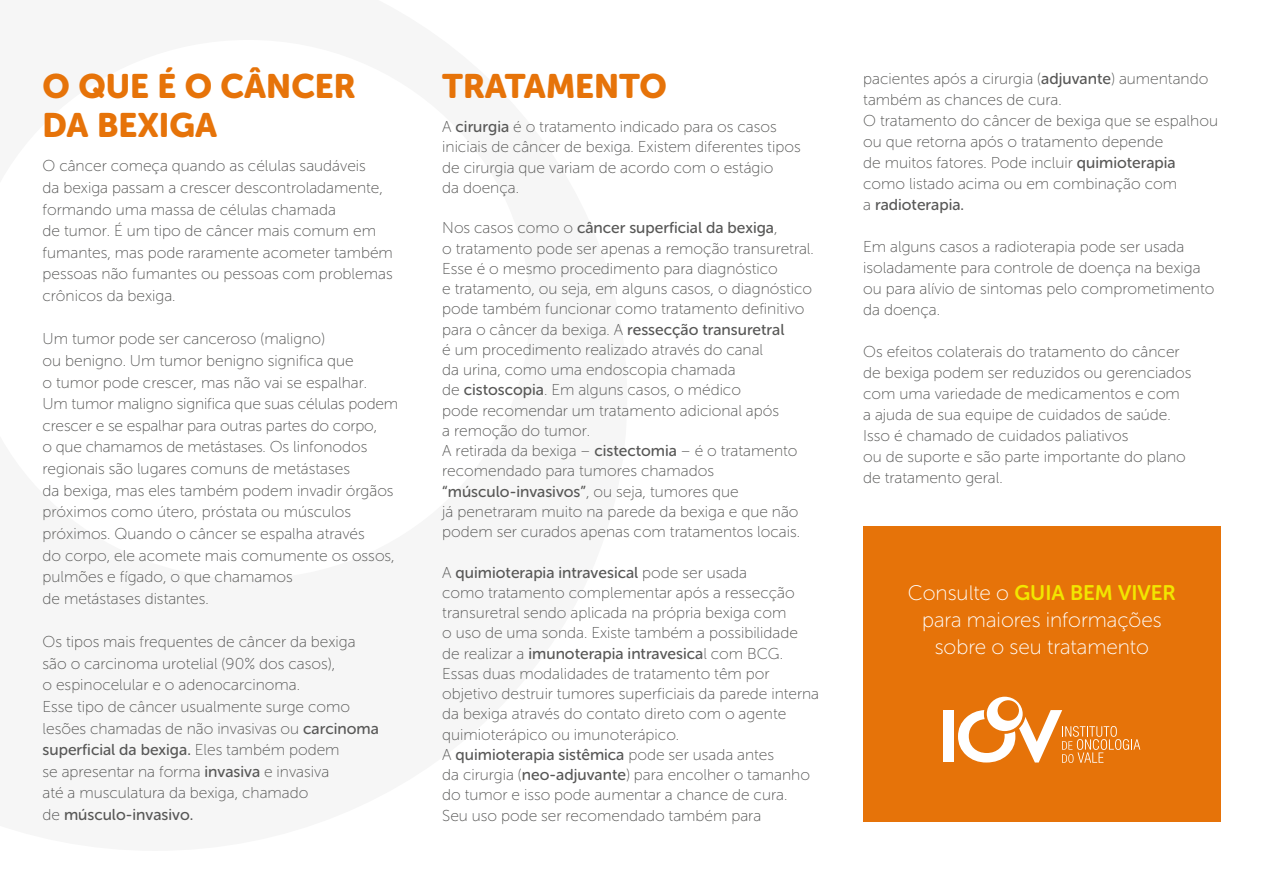
<style>
.page{position:relative;width:1263px;height:893px;background:#fff}
.page>*{position:absolute;margin:0;border:0;box-sizing:border-box;transform-origin:0 0}
.t1{font:33.75px/39px "Museo Sans Rounded 900";color:#e67309}
.t2{font:21px/27px "Museo Sans Rounded 100";color:#fff;text-align:center}
.t3{font:21px "Museo Sans Rounded 700";color:#f2e600}
.t4{font:15.75px/21.6px "Museo Sans Rounded 100";color:#575756}
.t5{font:15.75px "Museo Sans Rounded 500";color:#575756}
.s1{font-family:"Museo Sans Rounded 500"}
.s2{font-family:"Museo Sans Rounded 100"}
.s3{font-family:"Museo Sans Rounded 100";color:#fff}
</style>
<div class="page">
<div style="left:863px;top:526px;width:357px;height:295px;background:#e67309"></div>
<div style="left:943px;top:710px;width:11px;height:52px;background:#fff"></div>
<svg style="left:958px;top:697px;width:182px;height:66px"></svg>
<h1 class="t1" style="left:43px;top:66px;width:314px">O QUE É O CÂNCER<br>DA BEXIGA</h1>
<p class="t4" style="left:43px;top:155px;width:352px">O câncer começa quando as células saudáveis<br>da bexiga passam a crescer descontroladamente, formando uma massa de células chamada<br>de tumor. É um tipo de câncer mais comum em fumantes, mas pode raramente acometer também pessoas não fumantes ou pessoas com problemas crônicos da bexiga.</p>
<p class="t4" style="left:43px;top:328px;width:357px">Um tumor pode ser canceroso (maligno)<br>ou benigno. Um tumor benigno significa que<br>o tumor pode crescer, mas não vai se espalhar.<br>Um tumor maligno significa que suas células podem crescer e se espalhar para outras partes do corpo,<br>o que chamamos de metástases. Os linfonodos regionais são lugares comuns de metástases<br>da bexiga, mas eles também podem invadir órgãos próximos como útero, próstata ou músculos próximos. Quando o câncer se espalha através<br>do corpo, ele acomete mais comumente os ossos, pulmões e fígado, o que chamamos<br>de metástases distantes.</p>
<p class="t4" style="left:43px;top:631px;width:338px">Os tipos mais frequentes de câncer da bexiga são o carcinoma urotelial (90% dos casos),<br>o espinocelular e o adenocarcinoma.<br>Esse tipo de câncer usualmente surge como lesões chamadas de não invasivas ou <span class="s1">carcinoma</span></p>
<p class="t5" style="left:43px;top:741px;width:299px">superficial da bexiga. <span class="s2">Eles também podem</span></p>
<p class="t4" style="left:43px;top:761px;width:288px">se apresentar na forma <span class="s1">invasiva</span> e invasiva até a musculatura da bexiga, chamado</p>
<p class="t5" style="left:43px;top:806px;width:152px"><span class="s2">de</span> músculo-invasivo.</p>
<h1 class="t1" style="left:442px;top:66px;width:226px">TRATAMENTO</h1>
<p class="t4" style="left:863px;top:68px;width:356px;line-height:21px">pacientes após a cirurgia (<span class="s1">adjuvante</span>) aumentando também as chances de cura.<br>O tratamento do câncer de bexiga que se espalhou ou que retorna após o tratamento depende<br>de muitos fatores. Pode incluir <span class="s1">quimioterapia </span>como listado acima ou em combinação com</p>
<p class="t5" style="left:863px;top:196px;width:102px"><span class="s2">a</span> radioterapia.</p>
<p class="t4" style="left:863px;top:236px;width:353px;line-height:21px">Em alguns casos a radioterapia pode ser usada isoladamente para controle de doença na bexiga ou para alívio de sintomas pelo comprometimento da doença.</p>
<p class="t4" style="left:863px;top:341px;width:330px;line-height:21px">Os efeitos colaterais do tratamento do câncer de bexiga podem ser reduzidos ou gerenciados com uma variedade de medicamentos e com a ajuda de sua equipe de cuidados de saúde.<br>Isso é chamado de cuidados paliativos<br>ou de suporte e são parte importante do plano de tratamento geral.</p>
<p class="t4" style="left:442px;top:117px;width:360px;line-height:20.2px">A <span class="s1">cirurgia</span> é o tratamento indicado para os casos iniciais de câncer de bexiga. Existem diferentes tipos de cirurgia que variam de acordo com o estágio<br>da doença.</p>
<p class="t5" style="left:442px;top:219px;width:337px"><span class="s2">Nos casos como o</span> câncer superficial da bexiga<span class="s2">,</span></p>
<p class="t4" style="left:442px;top:238px;width:373px;line-height:20.2px">o tratamento pode ser apenas a remoção transuretral.<br>Esse é o mesmo procedimento para diagnóstico<br>e tratamento, ou seja, em alguns casos, o diagnóstico pode também funcionar como tratamento definitivo para o câncer da bexiga. A <span class="s1">ressecção transuretral<br></span>é um procedimento realizado através do canal<br>da urina, como uma endoscopia chamada<br>de <span class="s1">cistoscopia</span>. Em alguns casos, o médico<br>pode recomendar um tratamento adicional após<br>a remoção do tumor.<br>A retirada da bexiga – <span class="s1">cistectomia</span> – é o tratamento recomendado para tumores chamados</p>
<p class="t5" style="left:442px;top:483px;width:298px">“músculo-invasivos”<span class="s2">, ou seja, tumores que</span></p>
<p class="t4" style="left:442px;top:502px;width:359px;line-height:20.2px">já penetraram muito na parede da bexiga e que não podem ser curados apenas com tratamentos locais.</p>
<p class="t5" style="left:442px;top:564px;width:306px"><span class="s2">A</span> quimioterapia intravesical <span class="s2">pode ser usada</span></p>
<p class="t4" style="left:442px;top:583px;width:357px;line-height:20.2px">como tratamento complementar após a ressecção transuretral sendo aplicada na própria bexiga com o uso de uma sonda. Existe também a possibilidade</p>
<p class="t5" style="left:442px;top:645px;width:342px"><span class="s2">de realizar a</span> imunoterapia intravesica<span class="s2">l com BCG.</span></p>
<p class="t4" style="left:442px;top:664px;width:378px;line-height:20.2px">Essas duas modalidades de tratamento têm por objetivo destruir tumores superficiais da parede interna da bexiga através do contato direto com o agente quimioterápico ou imunoterápico.</p>
<p class="t5" style="left:442px;top:746px;width:333px"><span class="s2">A</span> quimioterapia sistêmica <span class="s2">pode ser usada antes</span></p>
<p class="t4" style="left:442px;top:765px;width:369px;line-height:20.2px">da cirurgia (<span class="s1">neo-adjuvante</span>) para encolher o tamanho do tumor e isso pode aumentar a chance de cura.<br>Seu uso pode ser recomendado também para</p>
<h2 class="t3" style="left:908px;top:581px;width:269px"><span class="s3">Consulte o</span> GUIA BEM VIVER</h2>
<h2 class="t2" style="left:922px;top:607px;width:241px">para maiores informações sobre o seu tratamento</h2>
</div>
